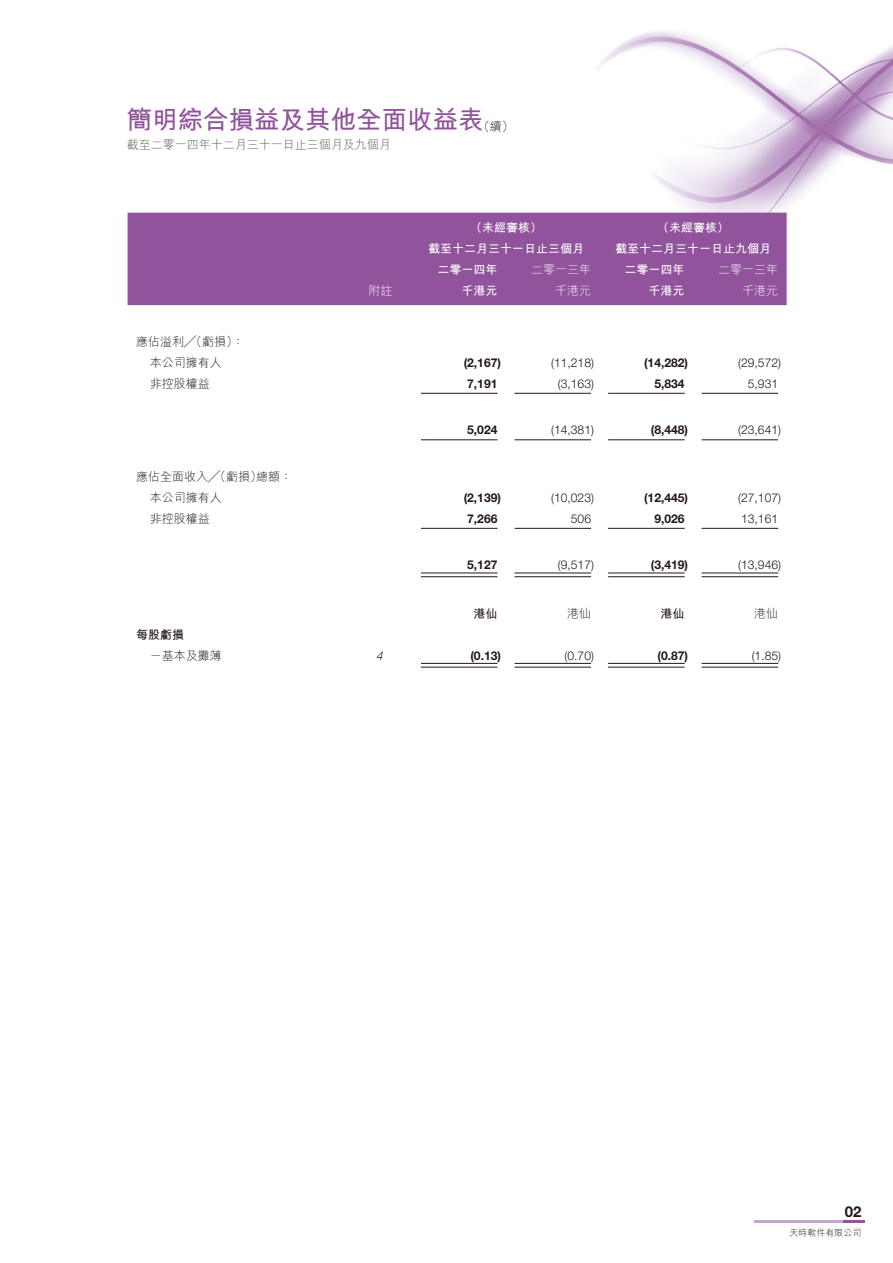
<style>
.page{position:relative;width:893px;height:1263px;background:#fff}
.page>*{position:absolute;margin:0;border:0;box-sizing:border-box;transform-origin:0 0}
.t1{font:25.5px "M Hei HK Bold E Ten B5 H";color:#91539c}
.t2{font:700 15px "Helvetica Neue LT Std";color:#231916}
.t3{font:300 12.15px "Helvetica Neue LT Std";color:#231916}
.t4{font:700 12.15px "Helvetica Neue LT Std";color:#231916}
.t5{font:italic 300 12.15px "Helvetica Neue LT Std";color:#231916}
.t6{font:12px/21px "M Hei HK Light E Ten B5 H";color:#231916}
.t7{font:12px "M Hei HK Bold E Ten B5 H";color:#fff}
.t8{font:12px "M Hei HK Light E Ten B5 H";color:#595857}
.t9{font:12px "M Hei HK Light E Ten B5 H";color:#fff}
.t10{font:700 12px "Helvetica Neue LT Std";color:#231916}
.t11{font:300 12px "Helvetica Neue LT Std";color:#231916}
.t12{font:12px "M Hei HK Bold E Ten B5 H";color:#231916}
.t13{font:9px "M Hei HK Light E Ten B5 H";color:#231916}
.s1{font-family:"M Hei HK Light E Ten B5 H";font-size:12px;color:#231916}
.s2{font-size:12px}
.s3{font-size:12.15px}
</style>
<div class="page">
<img style="left:592px;top:31px;width:301px;height:275px">
<hr style="left:754px;top:1220px;width:110px;height:3px;background:#c6a8ce">
<hr style="left:843px;top:1220px;width:22px;height:3px;background:#91539c">
<div style="left:128px;top:213px;width:659px;height:92px;background:#91539c"></div>
<hr style="left:421px;top:393px;width:76px;height:1px;background:#231916">
<hr style="left:514px;top:393px;width:77px;height:1px;background:#231916">
<hr style="left:608px;top:393px;width:77px;height:1px;background:#231916">
<hr style="left:702px;top:393px;width:76px;height:1px;background:#231916">
<hr style="left:421px;top:439px;width:76px;height:1px;background:#231916">
<hr style="left:514px;top:439px;width:77px;height:1px;background:#231916">
<hr style="left:608px;top:439px;width:77px;height:1px;background:#231916">
<hr style="left:702px;top:439px;width:76px;height:1px;background:#231916">
<hr style="left:421px;top:528px;width:76px;height:1px;background:#231916">
<hr style="left:514px;top:528px;width:77px;height:1px;background:#231916">
<hr style="left:608px;top:528px;width:77px;height:1px;background:#231916">
<hr style="left:702px;top:528px;width:76px;height:1px;background:#231916">
<hr style="left:421px;top:573px;width:76px;height:1px;background:#231916">
<hr style="left:421px;top:576px;width:76px;height:1px;background:#231916">
<hr style="left:514px;top:573px;width:77px;height:1px;background:#231916">
<hr style="left:514px;top:576px;width:77px;height:1px;background:#231916">
<hr style="left:608px;top:573px;width:77px;height:1px;background:#231916">
<hr style="left:608px;top:576px;width:77px;height:1px;background:#231916">
<hr style="left:702px;top:573px;width:76px;height:1px;background:#231916">
<hr style="left:702px;top:576px;width:76px;height:1px;background:#231916">
<hr style="left:421px;top:663px;width:76px;height:1px;background:#231916">
<hr style="left:421px;top:667px;width:76px;height:1px;background:#231916">
<hr style="left:514px;top:663px;width:77px;height:1px;background:#231916">
<hr style="left:514px;top:667px;width:77px;height:1px;background:#231916">
<hr style="left:608px;top:663px;width:77px;height:1px;background:#231916">
<hr style="left:608px;top:667px;width:77px;height:1px;background:#231916">
<hr style="left:702px;top:663px;width:76px;height:1px;background:#231916">
<hr style="left:702px;top:667px;width:76px;height:1px;background:#231916">
<h1 class="t1" style="left:127px;top:110px;width:388px">簡明綜合損益及其他全面收益表<span class="s1">（續）</span></h1>
<p class="t8" style="left:127px;top:140px;width:265px">截至二零一四年十二月三十一日止三個月及九個月</p>
<p class="t7" style="left:470px;top:223px;width:73px">（未經審核）</p>
<p class="t7" style="left:657px;top:223px;width:73px">（未經審核）</p>
<p class="t7" style="left:428px;top:244px;width:157px">截至十二月三十一日止三個月</p>
<p class="t7" style="left:615px;top:244px;width:157px">截至十二月三十一日止九個月</p>
<p class="t7" style="left:437px;top:265px;width:61px">二零一四年</p>
<p class="t9" style="left:531px;top:265px;width:61px">二零一三年</p>
<p class="t7" style="left:625px;top:265px;width:61px">二零一四年</p>
<p class="t9" style="left:718px;top:265px;width:61px">二零一三年</p>
<p class="t6" style="left:150px;top:332px;width:96px;text-indent:-14px">應佔溢利╱（虧損）：本公司擁有人</p>
<p class="t9" style="left:369px;top:286px;width:25px">附註</p>
<p class="t7" style="left:461px;top:286px;width:37px">千港元</p>
<p class="t9" style="left:555px;top:286px;width:37px">千港元</p>
<p class="t7" style="left:649px;top:286px;width:37px">千港元</p>
<p class="t9" style="left:742px;top:286px;width:37px">千港元</p>
<p class="t4" style="left:464px;top:358px;width:39px"><span class="s2">(</span>2<span class="s2">,</span>167<span class="s2">)</span></p>
<p class="t3" style="left:551px;top:358px;width:44px"><span class="s2">(</span>11<span class="s2">,</span>218<span class="s2">)</span></p>
<p class="t4" style="left:644px;top:358px;width:46px"><span class="s2">(</span>14<span class="s2">,</span>282<span class="s2">)</span></p>
<p class="t3" style="left:738px;top:358px;width:44px"><span class="s2">(</span>29<span class="s2">,</span>572<span class="s2">)</span></p>
<p class="t6" style="left:150px;top:374px;width:61px">非控股權益</p>
<p class="t4" style="left:467px;top:379px;width:32px">7<span class="s2">,</span>191</p>
<p class="t3" style="left:558px;top:379px;width:38px"><span class="s2">(</span>3<span class="s2">,</span>163<span class="s2">)</span></p>
<p class="t4" style="left:654px;top:379px;width:32px">5<span class="s2">,</span>834</p>
<p class="t3" style="left:748px;top:379px;width:32px">5<span class="s2">,</span>931</p>
<p class="t4" style="left:467px;top:425px;width:32px">5<span class="s2">,</span>024</p>
<p class="t3" style="left:551px;top:425px;width:44px"><span class="s2">(</span>14<span class="s2">,</span>381<span class="s2">)</span></p>
<p class="t4" style="left:651px;top:425px;width:39px"><span class="s2">(</span>8<span class="s2">,</span>448<span class="s2">)</span></p>
<p class="t3" style="left:738px;top:425px;width:44px"><span class="s2">(</span>23<span class="s2">,</span>641<span class="s2">)</span></p>
<p class="t6" style="left:150px;top:467px;width:144px;text-indent:-14px">應佔全面收入╱（虧損）總額：本公司擁有人</p>
<p class="t4" style="left:464px;top:493px;width:39px"><span class="s2">(</span>2<span class="s2">,</span>139<span class="s2">)</span></p>
<p class="t3" style="left:551px;top:493px;width:44px"><span class="s2">(</span>10<span class="s2">,</span>023<span class="s2">)</span></p>
<p class="t4" style="left:644px;top:493px;width:46px"><span class="s2">(</span>12<span class="s2">,</span>445<span class="s2">)</span></p>
<p class="t3" style="left:738px;top:493px;width:44px"><span class="s2">(</span>27<span class="s2">,</span>107<span class="s2">)</span></p>
<p class="t6" style="left:150px;top:509px;width:61px">非控股權益</p>
<p class="t4" style="left:467px;top:514px;width:32px">7<span class="s2">,</span>266</p>
<p class="t3" style="left:571px;top:514px;width:22px">506</p>
<p class="t4" style="left:654px;top:514px;width:32px">9<span class="s2">,</span>026</p>
<p class="t3" style="left:741px;top:514px;width:39px">13<span class="s2">,</span>161</p>
<p class="t4" style="left:467px;top:560px;width:32px">5<span class="s2">,</span>127</p>
<p class="t3" style="left:558px;top:560px;width:38px"><span class="s2">(</span>9<span class="s2">,</span>517<span class="s2">)</span></p>
<p class="t4" style="left:651px;top:560px;width:39px"><span class="s2">(</span>3<span class="s2">,</span>419<span class="s2">)</span></p>
<p class="t3" style="left:738px;top:560px;width:44px"><span class="s2">(</span>13<span class="s2">,</span>946<span class="s2">)</span></p>
<p class="t12" style="left:473px;top:608px;width:25px">港仙</p>
<p class="t6" style="left:567px;top:604px;width:25px">港仙</p>
<p class="t12" style="left:661px;top:608px;width:25px">港仙</p>
<p class="t6" style="left:754px;top:604px;width:25px">港仙</p>
<p class="t12" style="left:136px;top:629px;width:49px">每股虧損</p>
<p class="t6" style="left:150px;top:646px;width:73px">－基本及攤薄</p>
<p class="t5" style="left:376px;top:651px;width:11px">4</p>
<p class="t10" style="left:470px;top:651px;width:32px">(<span class="s3">0</span>.<span class="s3">13</span>)</p>
<p class="t11" style="left:565px;top:651px;width:31px">(<span class="s3">0</span>.<span class="s3">70</span>)</p>
<p class="t10" style="left:657px;top:651px;width:32px">(<span class="s3">0</span>.<span class="s3">87</span>)</p>
<p class="t11" style="left:752px;top:651px;width:31px">(<span class="s3">1</span>.<span class="s3">85</span>)</p>
<p class="t2" style="left:845px;top:1206px;width:18px">02</p>
<p class="t13" style="left:789px;top:1229px;width:74px">天時軟件有限公司</p>
</div>
